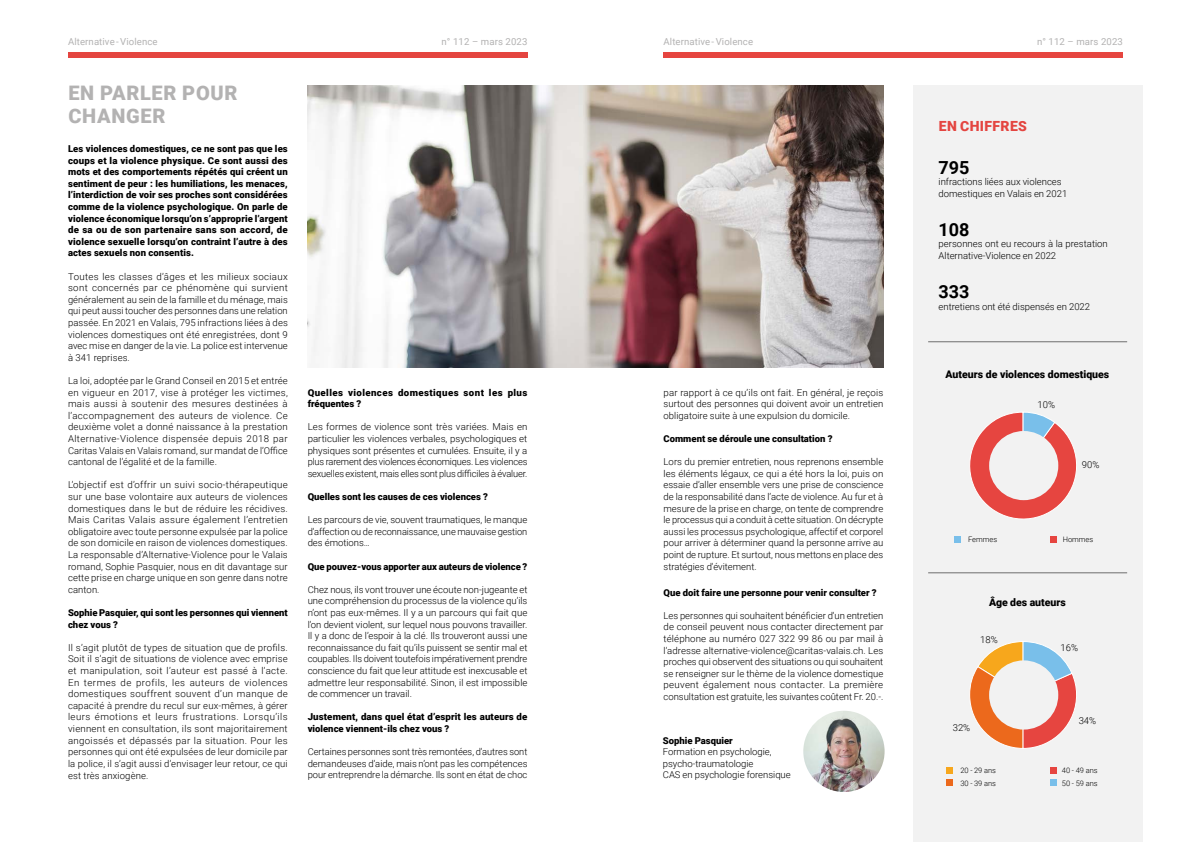
<style>
.page{position:relative;width:1191px;height:842px;background:#fff}
.page>*{position:absolute;margin:0;border:0;box-sizing:border-box;transform-origin:0 0}
.t1{font:900 20px/23px "Roboto";letter-spacing:.035em;color:#b3b2b2}
.t2{font:700 18px "Roboto";color:#000}
.t3{font:900 14px "Roboto";letter-spacing:.025em;color:#e44540}
.t4{font:900 10.5px "Roboto";color:#000}
.t5{font:9.6px "Roboto";letter-spacing:.01em;color:#b3b2b2}
.t6{font:300 9.5px/11.6px "Roboto";color:#000;text-align:justify}
.t7{font:900 9.5px/11.6px "Roboto";color:#000}
.t8{font:900 9.5px/11.6px "Roboto";letter-spacing:.04em;color:#000}
.t9{font:300 7.5px/13px "Roboto";color:#000}
</style>
<div class="page">
<div style="left:68px;top:53px;width:459px;height:5px;background:#e44540"></div>
<div style="left:663px;top:53px;width:460px;height:5px;background:#e64540"></div>
<div style="left:913px;top:85px;width:229px;height:757px;background:#f2f2f2"></div>
<hr style="left:928px;top:573px;width:199px;height:1px;background:#000">
<hr style="left:928px;top:342px;width:199px;height:1px;background:#000">
<div style="left:946px;top:767px;width:7px;height:7px;background:#f7a71d"></div>
<div style="left:954px;top:536px;width:7px;height:7px;background:#79bfea"></div>
<div style="left:946px;top:779px;width:7px;height:7px;background:#ec691c"></div>
<div style="left:1049px;top:767px;width:7px;height:7px;background:#e64540"></div>
<div style="left:1050px;top:536px;width:7px;height:7px;background:#e64540"></div>
<div style="left:1049px;top:779px;width:7px;height:7px;background:#79bfea"></div>
<img style="left:803px;top:711px;width:81px;height:81px;border-radius:41px">
<img style="left:308px;top:85px;width:575px;height:282px">
<svg style="left:970px;top:641px;width:107px;height:108px"></svg>
<div style="left:989px;top:660px;width:69px;height:69px;background:#f2f2f2;border-radius:50%"></div>
<svg style="left:970px;top:412px;width:107px;height:107px"></svg>
<div style="left:989px;top:431px;width:69px;height:69px;background:#f2f2f2;border-radius:50%"></div>
<p class="t5" style="left:68px;top:35px;width:91px">Alternative - Violence</p>
<p class="t5" style="left:441px;top:35px;width:87px">n° 112 – mars 2023</p>
<p class="t5" style="left:663px;top:35px;width:91px">Alternative - Violence</p>
<p class="t5" style="left:1037px;top:35px;width:87px">n° 112 – mars 2023</p>
<h1 class="t1" style="left:68px;top:81px;width:171px">EN PARLER POUR<br>CHANGER</h1>
<p class="t7" style="left:68px;top:142px;width:221px;text-align:justify">Les violences domestiques, ce ne sont pas que les coups et la violence physique. Ce sont aussi des mots et des comportements répétés qui créent un sentiment de peur : les humiliations, les menaces, l’interdiction de voir ses proches sont considérées comme de la violence psychologique. On parle de violence économique lorsqu’on s’approprie l’argent de sa ou de son partenaire sans son accord, de violence sexuelle lorsqu’on contraint l’autre à des actes sexuels non consentis.</p>
<p class="t6" style="left:68px;top:270px;width:221px">Toutes les classes d’âges et les milieux sociaux sont concernés par ce phénomène qui survient généralement au sein de la famille et du ménage, mais qui peut aussi toucher des personnes dans une relation passée. En 2021 en Valais, 795 infractions liées à des violences domestiques ont été enregistrées, dont 9 avec mise en danger de la vie. La police est intervenue à 341 reprises.</p>
<p class="t6" style="left:68px;top:374px;width:221px">La loi, adoptée par le Grand Conseil en 2015 et entrée en vigueur en 2017, vise à protéger les victimes, mais aussi à soutenir des mesures destinées à l’accompagnement des auteurs de violence. Ce deuxième volet a donné naissance à la prestation Alternative-Violence dispensée depuis 2018 par Caritas Valais en Valais romand, sur mandat de l’Office cantonal de l’égalité et de la famille.</p>
<p class="t6" style="left:68px;top:479px;width:221px">L’objectif est d’offrir un suivi socio-thérapeutique sur une base volontaire aux auteurs de violences domestiques dans le but de réduire les récidives.<br>Mais Caritas Valais assure également l’entretien obligatoire avec toute personne expulsée par la police de son domicile en raison de violences domestiques.<br>La responsable d’Alternative-Violence pour le Valais romand, Sophie Pasquier, nous en dit davantage sur cette prise en charge unique en son genre dans notre canton.</p>
<p class="t7" style="left:68px;top:606px;width:221px">Sophie Pasquier, qui sont les personnes qui viennent chez vous ?</p>
<p class="t6" style="left:68px;top:641px;width:221px">Il s’agit plutôt de types de situation que de profils.<br>Soit il s’agit de situations de violence avec emprise et manipulation, soit l’auteur est passé à l’acte.<br>En termes de profils, les auteurs de violences domestiques souffrent souvent d’un manque de capacité à prendre du recul sur eux-mêmes, à gérer leurs émotions et leurs frustrations. Lorsqu’ils viennent en consultation, ils sont majoritairement angoissés et dépassés par la situation. Pour les personnes qui ont été expulsées de leur domicile par la police, il s’agit aussi d’envisager leur retour, ce qui est très anxiogène.</p>
<p class="t8" style="left:308px;top:386px;width:221px">Quelles violences domestiques sont les plus fréquentes ?</p>
<p class="t6" style="left:308px;top:421px;width:221px">Les formes de violence sont très variées. Mais en particulier les violences verbales, psychologiques et physiques sont présentes et cumulées. Ensuite, il y a plus rarement des violences économiques. Les violences sexuelles existent, mais elles sont plus difficiles à évaluer.</p>
<p class="t7" style="left:308px;top:490px;width:182px">Quelles sont les causes de ces violences ?</p>
<p class="t6" style="left:308px;top:514px;width:221px">Les parcours de vie, souvent traumatiques, le manque d’affection ou de reconnaissance, une mauvaise gestion des émotions…</p>
<p class="t7" style="left:308px;top:560px;width:221px">Que pouvez-vous apporter aux auteurs de violence ?</p>
<p class="t6" style="left:308px;top:583px;width:221px">Chez nous, ils vont trouver une écoute non-jugeante et une compréhension du processus de la violence qu’ils n’ont pas eux-mêmes. Il y a un parcours qui fait que l’on devient violent, sur lequel nous pouvons travailler.<br>Il y a donc de l’espoir à la clé. Ils trouveront aussi une reconnaissance du fait qu’ils puissent se sentir mal et coupables. Ils doivent toutefois impérativement prendre conscience du fait que leur attitude est inexcusable et admettre leur responsabilité. Sinon, il est impossible de commencer un travail.</p>
<p class="t7" style="left:308px;top:711px;width:221px">Justement, dans quel état d’esprit les auteurs de violence viennent-ils chez vous ?</p>
<p class="t6" style="left:308px;top:746px;width:221px">Certaines personnes sont très remontées, d’autres sont demandeuses d’aide, mais n’ont pas les compétences pour entreprendre la démarche. Ils sont en état de choc</p>
<p class="t6" style="left:663px;top:386px;width:221px">par rapport à ce qu’ils ont fait. En général, je reçois surtout des personnes qui doivent avoir un entretien obligatoire suite à une expulsion du domicile.</p>
<p class="t7" style="left:663px;top:432px;width:170px">Comment se déroule une consultation ?</p>
<p class="t6" style="left:663px;top:456px;width:221px">Lors du premier entretien, nous reprenons ensemble les éléments légaux, ce qui a été hors la loi, puis on essaie d’aller ensemble vers une prise de conscience de la responsabilité dans l’acte de violence. Au fur et à mesure de la prise en charge, on tente de comprendre le processus qui a conduit à cette situation. On décrypte aussi les processus psychologique, affectif et corporel pour arriver à déterminer quand la personne arrive au point de rupture. Et surtout, nous mettons en place des stratégies d’évitement.</p>
<p class="t7" style="left:663px;top:586px;width:215px">Que doit faire une personne pour venir consulter ?</p>
<p class="t6" style="left:663px;top:609px;width:221px">Les personnes qui souhaitent bénéficier d’un entretien de conseil peuvent nous contacter directement par téléphone au numéro 027 322 99 86 ou par mail à l’adresse alternative-violence@caritas-valais.ch. Les proches qui observent des situations ou qui souhaitent se renseigner sur le thème de la violence domestique peuvent également nous contacter. La première consultation est gratuite, les suivantes coûtent Fr. 20.-.</p>
<p class="t7" style="left:663px;top:734px;width:72px">Sophie Pasquier</p>
<p class="t6" style="left:663px;top:746px;width:129px;text-align:left">Formation en psychologie, psycho-traumatologie<br>CAS en psychologie forensique</p>
<h3 class="t3" style="left:939px;top:116px;width:90px">EN CHIFFRES</h3>
<h2 class="t2" style="left:938px;top:155px;width:32px">795</h2>
<p class="t6" style="left:938px;top:176px;width:130px">infractions liées aux violences domestiques en Valais en 2021</p>
<h2 class="t2" style="left:938px;top:217px;width:32px">108</h2>
<p class="t6" style="left:938px;top:238px;width:171px">personnes ont eu recours à la prestation<br>Alternative-Violence en 2022</p>
<h2 class="t2" style="left:938px;top:279px;width:32px">333</h2>
<p class="t6" style="left:938px;top:300px;width:153px">entretiens ont été dispensés en 2022</p>
<p class="t4" style="left:945px;top:367px;width:165px">Auteurs de violences domestiques</p>
<p class="t9" style="left:968px;top:532px;width:30px">Femmes</p>
<p class="t6" style="left:1037px;top:399px;width:19px">10%</p>
<p class="t6" style="left:1082px;top:458px;width:19px">90%</p>
<p class="t9" style="left:1062px;top:532px;width:32px">Hommes</p>
<p class="t4" style="left:989px;top:595px;width:78px">Âge des auteurs</p>
<p class="t6" style="left:980px;top:633px;width:19px">18%</p>
<p class="t6" style="left:952px;top:722px;width:19px">32%</p>
<p class="t9" style="left:960px;top:763px;width:37px">20 - 29 ans<br>30 - 39 ans</p>
<p class="t6" style="left:1060px;top:641px;width:19px">16%</p>
<p class="t6" style="left:1078px;top:714px;width:19px">34%</p>
<p class="t9" style="left:1062px;top:763px;width:37px">40 - 49 ans<br>50 - 59 ans</p>
</div>
